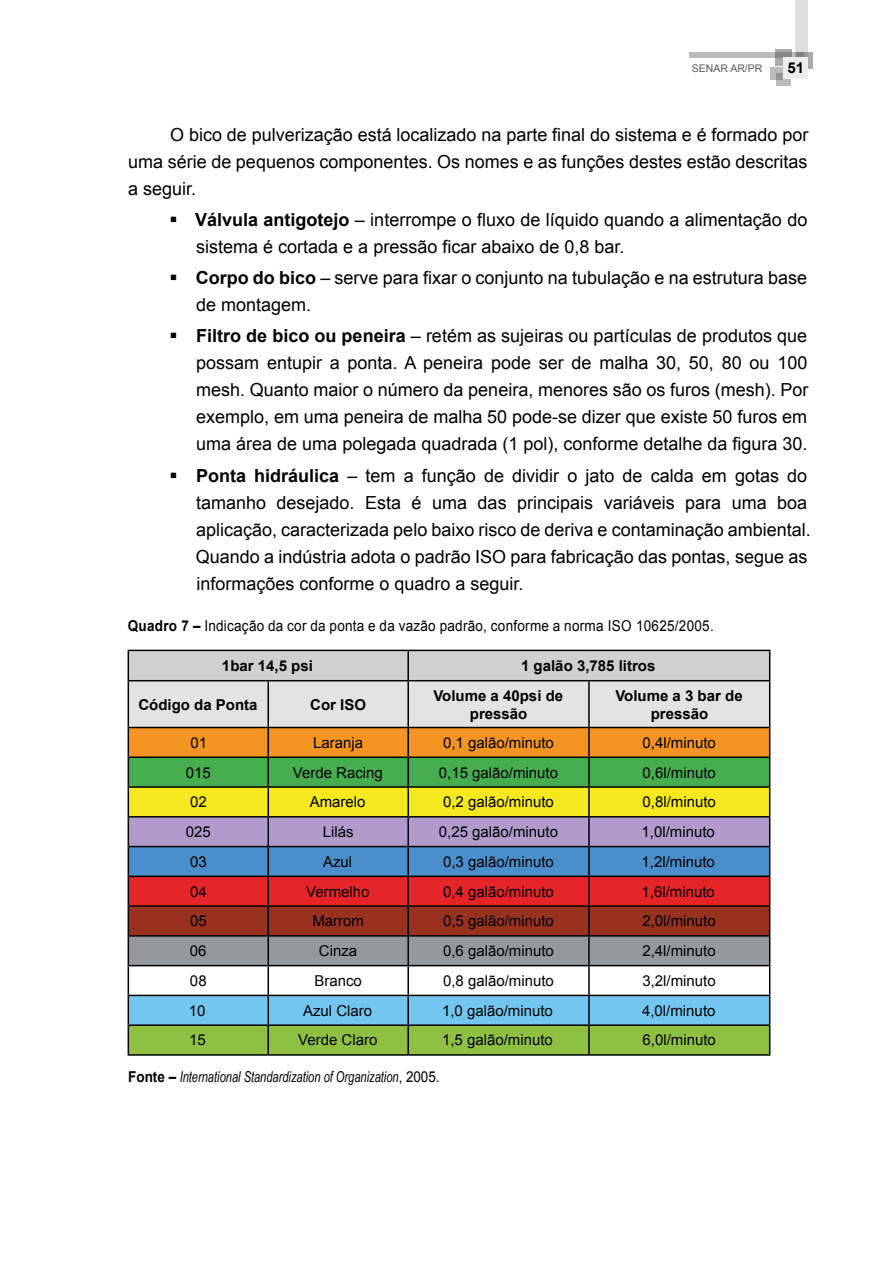
<style>
.page{position:relative;width:893px;height:1263px;background:#fff}
.page>*{position:absolute;margin:0;border:0;box-sizing:border-box;transform-origin:0 0}
.t1{font:18px/27px "Arial";color:#000}
.t2{font:15px "Arial";color:#000}
.t3{font:700 15px/18px "Arial";color:#000;text-align:center}
.t4{font:15px "Arial";letter-spacing:.02em;color:#000;scale:.9 1}
.t5{font:italic 15px "Arial Narrow";color:#000;scale:.9 1}
.t6{font:10.5px "Arial";color:#575756}
.s1{font-weight:700}
.s2{font-family:"Arial";font-weight:700;font-style:normal}
.s3{font-family:"Arial";font-style:normal}
</style>
<div class="page">
<svg style="left:776px;top:73px;width:15px;height:12px"></svg>
<svg style="left:770px;top:67px;width:12px;height:12px"></svg>
<div style="left:796px;top:52px;width:17px;height:16px;background:#ababaa"></div>
<svg style="left:775px;top:50px;width:17px;height:16px"></svg>
<svg style="left:689px;top:52px;width:107px;height:6px"></svg>
<svg style="left:796px;top:0;width:12px;height:58px"></svg>
<div style="left:784px;top:58px;width:24px;height:21px;background:#ededed"></div>
<hr style="left:128px;top:1054px;width:140px;height:2px;background:#000">
<hr style="left:268px;top:1054px;width:140px;height:2px;background:#000">
<hr style="left:408px;top:1054px;width:181px;height:2px;background:#000">
<hr style="left:589px;top:1054px;width:181px;height:2px;background:#000">
<svg style="left:128px;top:650px;width:642px;height:405px;background:#a8a084"></svg>
<hr style="left:128px;top:681px;width:1px;height:46px;background:#000">
<hr style="left:769px;top:681px;width:1px;height:46px;background:#000">
<hr style="left:128px;top:727px;width:140px;height:1px;background:#000">
<hr style="left:268px;top:727px;width:140px;height:1px;background:#000">
<hr style="left:408px;top:727px;width:181px;height:1px;background:#000">
<hr style="left:589px;top:727px;width:181px;height:1px;background:#000">
<p class="t6" style="left:692px;top:61px;width:72px">SENAR AR/PR</p>
<p class="t3" style="left:787px;top:59px;width:18px">51</p>
<p class="t1" style="left:128px;top:121px;width:682px;text-align:justify;text-indent:42px">O bico de pulverização está localizado na parte final do sistema e é formado por uma série de pequenos componentes. Os nomes e as funções destes estão descritas a seguir.</p>
<p class="t1" style="left:195px;top:206px;width:614px"><span class="s1">Válvula antigotejo</span> – interrompe o fluxo de líquido quando a alimentação do sistema é cortada e a pressão ficar abaixo de 0,8 bar.</p>
<p class="t1" style="left:196px;top:265px;width:613px"><span class="s1">Corpo do bico</span> – serve para fixar o conjunto na tubulação e na estrutura base de montagem.</p>
<p class="t1" style="left:196px;top:323px;width:614px;text-align:justify"><span class="s1">Filtro de bico ou peneira</span> – retém as sujeiras ou partículas de produtos que possam entupir a ponta. A peneira pode ser de malha 30, 50, 80 ou 100 mesh. Quanto maior o número da peneira, menores são os furos (mesh). Por exemplo, em uma peneira de malha 50 pode-se dizer que existe 50 furos em uma área de uma polegada quadrada (1 pol), conforme detalhe da figura 30.</p>
<p class="t1" style="left:196px;top:462px;width:616px"><span class="s1">Ponta hidráulica</span> – tem a função de dividir o jato de calda em gotas do tamanho desejado. Esta é uma das principais variáveis para uma boa aplicação, caracterizada pelo baixo risco de deriva e contaminação ambiental.<br>Quando a indústria adota o padrão ISO para fabricação das pontas, segue as informações conforme o quadro a seguir.</p>
<p class="t4" style="left:128px;top:615px;width:652px"><span class="s1">Quadro 7 –</span> Indicação da cor da ponta e da vazão padrão, conforme a norma ISO 10625/2005.</p>
<p class="t3" style="left:222px;top:657px;width:92px">1bar 14,5 psi</p>
<p class="t3" style="left:521px;top:657px;width:136px">1 galão 3,785 litros</p>
<p class="t3" style="left:138px;top:696px;width:121px">Código da Ponta</p>
<p class="t3" style="left:310px;top:696px;width:57px">Cor ISO</p>
<p class="t3" style="left:433px;top:687px;width:131px">Volume a 40psi de pressão</p>
<p class="t3" style="left:615px;top:687px;width:129px">Volume a 3 bar de pressão</p>
<p class="t2" style="left:191px;top:733px;width:18px">01</p>
<p class="t2" style="left:313px;top:733px;width:52px">Laranja</p>
<p class="t2" style="left:443px;top:733px;width:112px">0,1 galão/minuto</p>
<p class="t2" style="left:642px;top:733px;width:75px">0,4l/minuto</p>
<p class="t2" style="left:186px;top:762px;width:27px">015</p>
<p class="t2" style="left:293px;top:762px;width:92px">Verde Racing</p>
<p class="t2" style="left:439px;top:762px;width:121px">0,15 galão/minuto</p>
<p class="t2" style="left:642px;top:762px;width:75px">0,6l/minuto</p>
<p class="t2" style="left:190px;top:792px;width:18px">02</p>
<p class="t2" style="left:310px;top:792px;width:57px">Amarelo</p>
<p class="t2" style="left:443px;top:792px;width:112px">0,2 galão/minuto</p>
<p class="t2" style="left:642px;top:792px;width:75px">0,8l/minuto</p>
<p class="t2" style="left:186px;top:822px;width:27px">025</p>
<p class="t2" style="left:323px;top:822px;width:32px">Lilás</p>
<p class="t2" style="left:439px;top:822px;width:121px">0,25 galão/minuto</p>
<p class="t2" style="left:641px;top:822px;width:75px">1,0l/minuto</p>
<p class="t2" style="left:190px;top:852px;width:18px">03</p>
<p class="t2" style="left:323px;top:852px;width:31px">Azul</p>
<p class="t2" style="left:443px;top:852px;width:112px">0,3 galão/minuto</p>
<p class="t2" style="left:641px;top:852px;width:75px">1,2l/minuto</p>
<p class="t2" style="left:190px;top:881px;width:18px">04</p>
<p class="t2" style="left:306px;top:881px;width:65px">Vermelho</p>
<p class="t2" style="left:443px;top:881px;width:112px">0,4 galão/minuto</p>
<p class="t2" style="left:641px;top:881px;width:75px">1,6l/minuto</p>
<p class="t2" style="left:190px;top:911px;width:18px">05</p>
<p class="t2" style="left:312px;top:911px;width:53px">Marrom</p>
<p class="t2" style="left:443px;top:911px;width:112px">0,5 galão/minuto</p>
<p class="t2" style="left:642px;top:911px;width:75px">2,0l/minuto</p>
<p class="t2" style="left:190px;top:941px;width:18px">06</p>
<p class="t2" style="left:319px;top:941px;width:40px">Cinza</p>
<p class="t2" style="left:443px;top:941px;width:112px">0,6 galão/minuto</p>
<p class="t2" style="left:642px;top:941px;width:75px">2,4l/minuto</p>
<p class="t2" style="left:190px;top:971px;width:18px">08</p>
<p class="t2" style="left:314px;top:971px;width:49px">Branco</p>
<p class="t2" style="left:443px;top:971px;width:112px">0,8 galão/minuto</p>
<p class="t2" style="left:642px;top:971px;width:75px">3,2l/minuto</p>
<p class="t2" style="left:189px;top:1001px;width:18px">10</p>
<p class="t2" style="left:303px;top:1001px;width:71px">Azul Claro</p>
<p class="t2" style="left:442px;top:1001px;width:112px">1,0 galão/minuto</p>
<p class="t2" style="left:642px;top:1001px;width:75px">4,0l/minuto</p>
<p class="t2" style="left:189px;top:1030px;width:18px">15</p>
<p class="t2" style="left:298px;top:1030px;width:81px">Verde Claro</p>
<p class="t2" style="left:442px;top:1030px;width:112px">1,5 galão/minuto</p>
<p class="t2" style="left:643px;top:1030px;width:75px">6,0l/minuto</p>
<p class="t5" style="left:128px;top:1066px;width:347px"><span class="s2">Fonte –</span> International Standardization of Organization<span class="s3">, 2005.</span></p>
</div>
